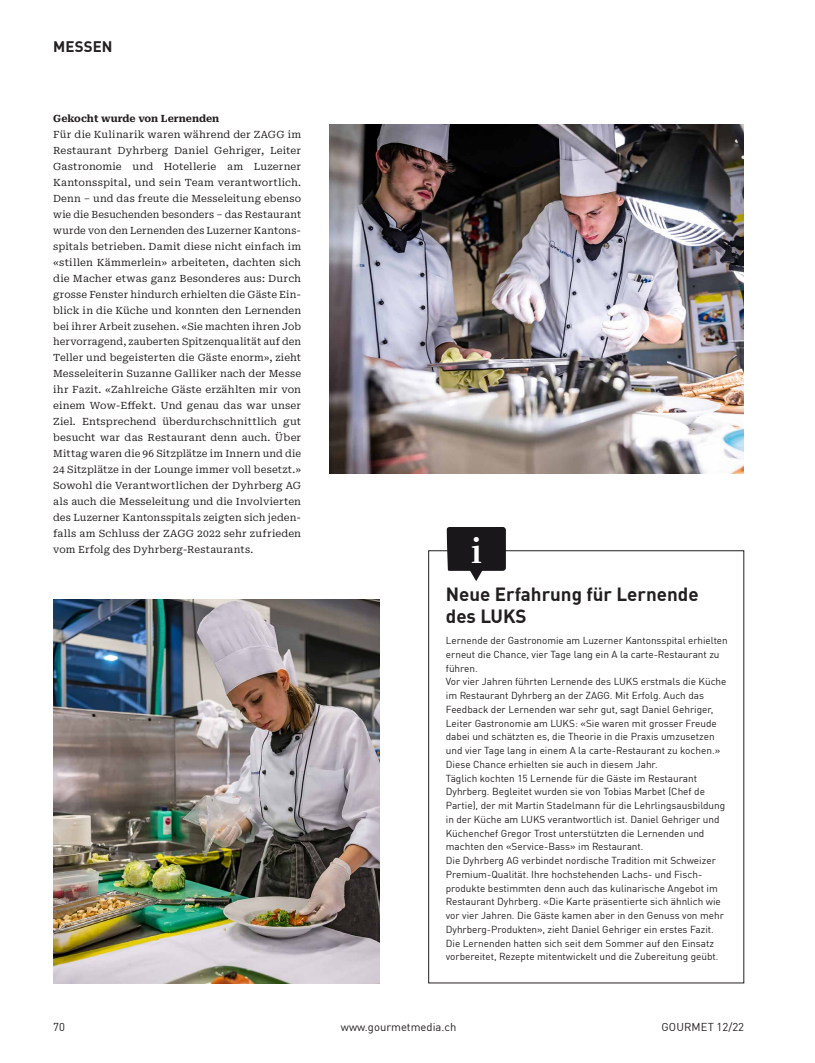
<style>
.page{position:relative;width:815px;height:1063px;background:#fff}
.page>*{position:absolute;margin:0;border:0;box-sizing:border-box;transform-origin:0 0}
.t1{font:700 40px "Whitman Display";color:#fff}
.t2{font:700 18.75px/22.5px "DINOT";color:#231f20}
.t3{font:700 15px "DINOT";letter-spacing:.01em;color:#231f20}
.t4{font:11.25px "DINOT";color:#231f20}
.t5{font:10px/13.8px "DINOT";color:#231f20}
.t6{font:10px/16px "Roboto Serif";letter-spacing:.02em;color:#231f20;text-align:justify}
.t7{font:700 10px "Roboto Serif";color:#231f20}
</style>
<div class="page">
<img style="left:330px;top:124px;width:414px;height:349px">
<img style="left:53px;top:599px;width:326px;height:384px">
<div style="left:428px;top:550px;width:316px;height:433px;border:1px solid #231f20"></div>
<svg style="left:446px;top:527px;width:60px;height:54px"></svg>
<h3 class="t3" style="left:53px;top:35px;width:61px">MESSEN</h3>
<p class="t7" style="left:53px;top:111px;width:168px">Gekocht wurde von Lernenden</p>
<p class="t6" style="left:53px;top:126px;width:250px">Für die Kulinarik waren während der ZAGG im Restaurant Dyhrberg Daniel Gehriger, Leiter Gastronomie und Hotellerie am Luzerner Kantonsspital, und sein Team verantwortlich.<br>Denn – und das freute die Messeleitung ebenso wie die Besuchenden besonders – das Restaurant wurde von den Lernenden des Luzerner Kantons&shy;spitals betrieben. Damit diese nicht einfach im «stillen Kämmerlein» arbeiteten, dachten sich die Macher etwas ganz Besonderes aus: Durch grosse Fenster hindurch erhielten die Gäste Ein&shy;blick in die Küche und konnten den Lernenden bei ihrer Arbeit zusehen. «Sie machten ihren Job hervorragend, zauberten Spitzenqualität auf den Teller und begeisterten die Gäste enorm», zieht Messeleiterin Suzanne Galliker nach der Messe ihr Fazit. «Zahlreiche Gäste erzählten mir von einem Wow-Effekt. Und genau das war unser Ziel. Entsprechend überdurchschnittlich gut besucht war das Restaurant denn auch. Über Mittag waren die 96 Sitzplätze im Innern und die 24 Sitzplätze in der Lounge immer voll besetzt.» Sowohl die Verantwortlichen der Dyhrberg AG als auch die Messeleitung und die Involvierten des Luzerner Kantonsspitals zeigten sich jeden&shy;falls am Schluss der ZAGG 2022 sehr zufrieden vom Erfolg des Dyhrberg-Restaurants.</p>
<h1 class="t1" style="left:471px;top:527px;width:12px">i</h1>
<h2 class="t2" style="left:446px;top:581px;width:254px">Neue Erfahrung für Lernende des LUKS</h2>
<p class="t5" style="left:446px;top:633px;width:283px">Lernende der Gastronomie am Luzerner Kantonsspital erhielten erneut die Chance, vier Tage lang ein A la carte-Restaurant zu führen.<br>Vor vier Jahren führten Lernende des LUKS erstmals die Küche im Restaurant Dyhrberg an der ZAGG. Mit Erfolg. Auch das Feedback der Lernenden war sehr gut, sagt Daniel Gehriger, Leiter Gastronomie am LUKS: «Sie waren mit grosser Freude dabei und schätzten es, die Theorie in die Praxis umzusetzen und vier Tage lang in einem A la carte-Restaurant zu kochen.» Diese Chance erhielten sie auch in diesem Jahr.<br>Täglich kochten 15 Lernende für die Gäste im Restaurant Dyhrberg. Begleitet wurden sie von Tobias Marbet (Chef de Partie), der mit Martin Stadelmann für die Lehrlingsausbildung in der Küche am LUKS verantwortlich ist. Daniel Gehriger und Küchenchef Gregor Trost unterstützten die Lernenden und machten den «Service-Bass» im Restaurant.<br>Die Dyhrberg AG verbindet nordische Tradition mit Schweizer Premium-Qualität. Ihre hochstehenden Lachs- und Fisch&shy;produkte bestimmten denn auch das kulinarische Angebot im Restaurant Dyhrberg. «Die Karte präsentierte sich ähnlich wie vor vier Jahren. Die Gäste kamen aber in den Genuss von mehr Dyhrberg-Produkten», zieht Daniel Gehriger ein erstes Fazit.<br>Die Lernenden hatten sich seit dem Sommer auf den Einsatz vorbereitet, Rezepte mitentwickelt und die Zubereitung geübt.</p>
<p class="t4" style="left:53px;top:1018px;width:13px">70</p>
<p class="t4" style="left:341px;top:1018px;width:117px">www.gourmetmedia.ch</p>
<p class="t4" style="left:662px;top:1018px;width:84px">GOURMET 12/22</p>
</div>
